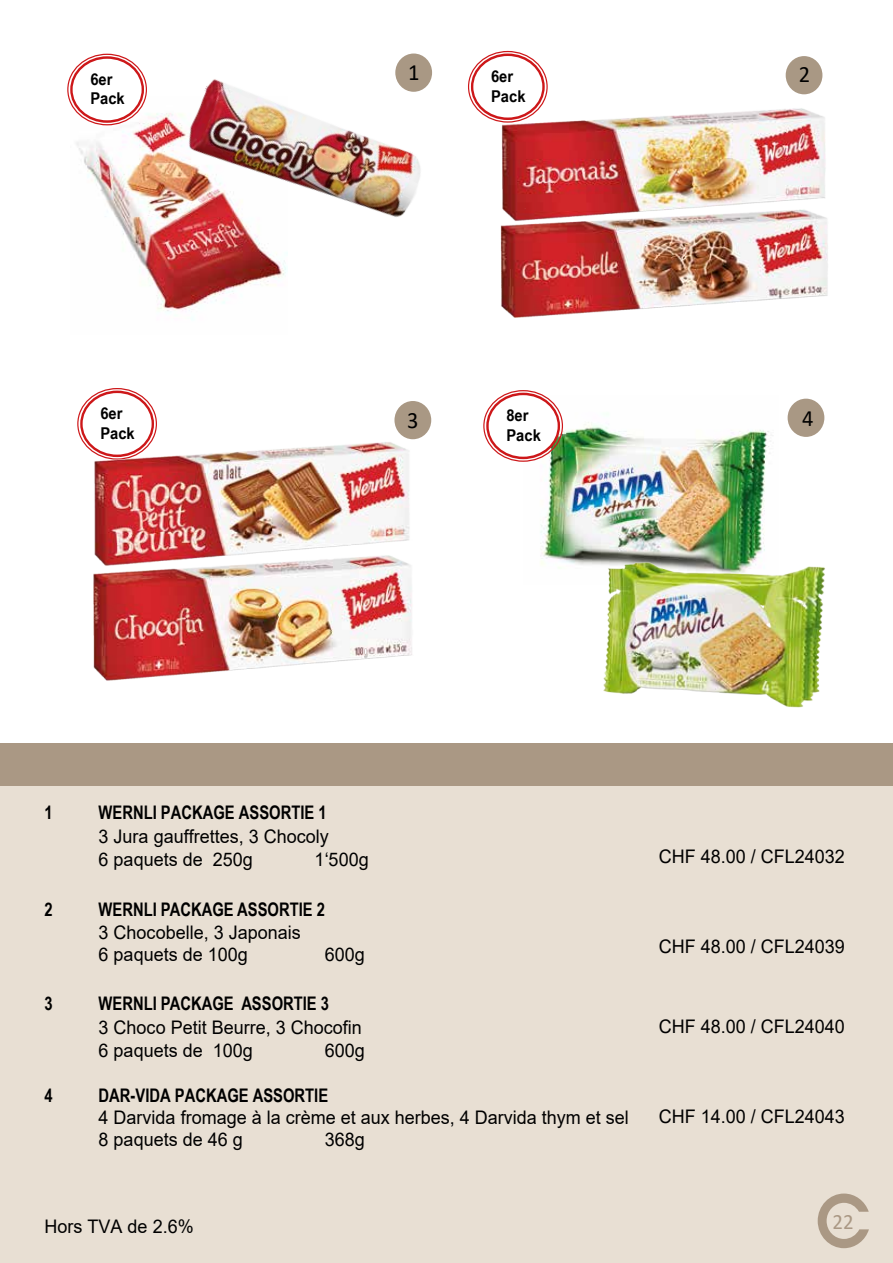
<style>
.page{position:relative;width:893px;height:1263px;background:#fff}
.page>*{position:absolute;margin:0;border:0;box-sizing:border-box;transform-origin:0 0}
.t1{font:23.4px "Calibri";color:#000;scale:.96 1}
.t2{font:21.9px "Calibri";color:#aa9884;scale:.96 1}
.t3{font:18.75px/22.5px "Arial";color:#000;scale:.96 1}
.t4{font:700 18.75px "Arial Narrow";color:#000;scale:.96 1}
.t5{font:700 16.35px/19.5px "Arial Narrow";color:#000;scale:1.11 1}
</style>
<div class="page">
<img style="left:523px;top:395px;width:250px;height:174px">
<img style="left:70px;top:97px;width:218px;height:223px">
<div style="left:395px;top:54px;width:37px;height:38px;background:#a99884;border-radius:50%"></div>
<div style="left:0;top:765px;width:893px;height:498px;background:#e8dfd3"></div>
<div style="left:0;top:743px;width:893px;height:42px;background:#aa9884"></div>
<svg style="left:818px;top:1193px;width:51px;height:55px"></svg>
<div style="left:786px;top:56px;width:36px;height:38px;background:#a99884;border-radius:50%"></div>
<div style="left:71px;top:58px;width:72px;height:64px;background:#fff;border-radius:50%"></div>
<div style="left:67px;top:54px;width:80px;height:71px;border:1px solid #cd1719;border-radius:50%"></div>
<div style="left:70px;top:56px;width:74px;height:67px;border:2px solid #cd1719;border-radius:50%"></div>
<div style="left:471px;top:54px;width:74px;height:66px;border:2px solid #cd1719;border-radius:50%"></div>
<div style="left:80px;top:391px;width:74px;height:66px;border:2px solid #cd1719;border-radius:50%"></div>
<div style="left:487px;top:394px;width:72px;height:64px;background:#fff;border-radius:50%"></div>
<div style="left:483px;top:390px;width:80px;height:72px;border:1px solid #cd1719;border-radius:50%"></div>
<div style="left:486px;top:393px;width:74px;height:66px;border:2px solid #cd1719;border-radius:50%"></div>
<div style="left:394px;top:401px;width:37px;height:38px;background:#a99884;border-radius:50%"></div>
<div style="left:788px;top:399px;width:36px;height:38px;background:#a99884;border-radius:50%"></div>
<img style="left:179px;top:56px;width:252px;height:195px">
<img style="left:500px;top:108px;width:326px;height:101px">
<img style="left:500px;top:209px;width:328px;height:108px">
<img style="left:92px;top:439px;width:320px;height:114px">
<img style="left:93px;top:553px;width:319px;height:128px">
<img style="left:586px;top:543px;width:239px;height:165px">
<p class="t1" style="left:408px;top:56px;width:13px">1</p>
<p class="t1" style="left:799px;top:58px;width:13px">2</p>
<p class="t5" style="left:90px;top:69px;width:33px">6er<br>Pack</p>
<p class="t5" style="left:491px;top:66px;width:33px">6er<br>Pack</p>
<p class="t5" style="left:100px;top:403px;width:33px">6er<br>Pack</p>
<p class="t5" style="left:506px;top:405px;width:33px">8er<br>Pack</p>
<p class="t1" style="left:407px;top:404px;width:13px">3</p>
<p class="t1" style="left:802px;top:402px;width:13px">4</p>
<p class="t4" style="left:45px;top:798px;width:10px">1</p>
<p class="t4" style="left:99px;top:798px;width:239px">WERNLI PACKAGE ASSORTIE 1</p>
<p class="t3" style="left:99px;top:825px;width:241px">3 Jura gauffrettes, 3 Chocoly<br>6 paquets de 250g</p>
<p class="t3" style="left:315px;top:847px;width:58px">1‘500g</p>
<p class="t4" style="left:45px;top:895px;width:10px">2</p>
<p class="t4" style="left:99px;top:895px;width:237px">WERNLI PACKAGE ASSORTIE 2</p>
<p class="t3" style="left:99px;top:921px;width:212px">3 Chocobelle, 3 Japonais<br>6 paquets de 100g</p>
<p class="t3" style="left:325px;top:943px;width:43px">600g</p>
<p class="t4" style="left:45px;top:989px;width:10px">3</p>
<p class="t4" style="left:99px;top:989px;width:242px">WERNLI PACKAGE ASSORTIE 3</p>
<p class="t3" style="left:99px;top:1016px;width:276px">3 Choco Petit Beurre, 3 Chocofin<br>6 paquets de 100g</p>
<p class="t3" style="left:325px;top:1038px;width:43px">600g</p>
<p class="t4" style="left:45px;top:1081px;width:10px">4</p>
<p class="t4" style="left:99px;top:1081px;width:241px">DAR-VIDA PACKAGE ASSORTIE</p>
<p class="t3" style="left:99px;top:1106px;width:554px">4 Darvida fromage à la crème et aux herbes, 4 Darvida thym et sel<br>8 paquets de 46 g</p>
<p class="t3" style="left:325px;top:1128px;width:43px">368g</p>
<p class="t3" style="left:45px;top:1215px;width:157px">Hors TVA de 2.6%</p>
<p class="t3" style="left:659px;top:845px;width:195px">CHF 48.00 / CFL24032</p>
<p class="t3" style="left:659px;top:935px;width:195px">CHF 48.00 / CFL24039</p>
<p class="t3" style="left:659px;top:1015px;width:195px">CHF 48.00 / CFL24040</p>
<p class="t3" style="left:659px;top:1105px;width:195px">CHF 14.00 / CFL24043</p>
<p class="t2" style="left:832px;top:1206px;width:24px">22</p>
</div>
